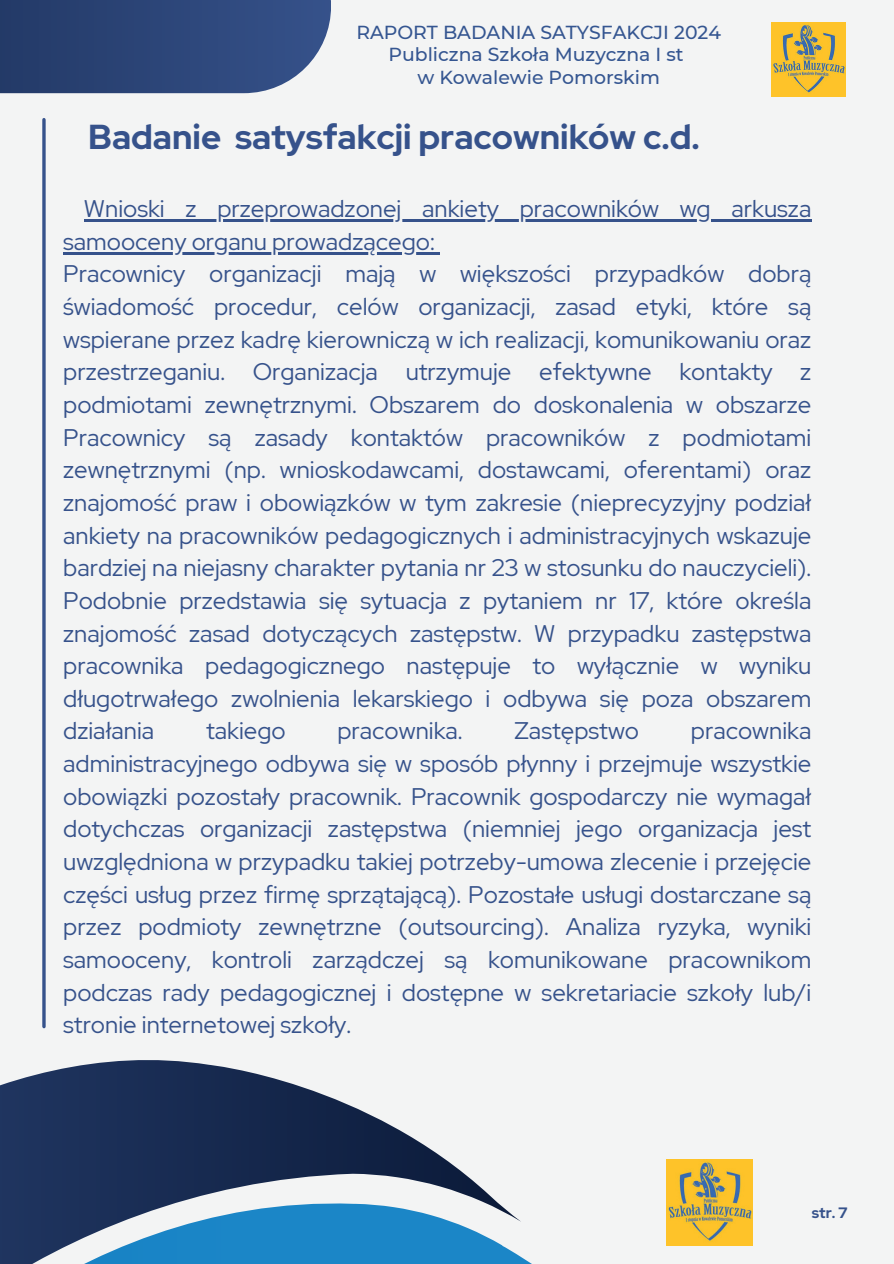
<style>
.page{position:relative;width:894px;height:1264px;background:#fff}
.page>*{position:absolute;margin:0;border:0;box-sizing:border-box;transform-origin:0 0}
.t1{font:700 34.5px "Red Hat Display";color:#36528b}
.t2{font:24px/32.7px "Red Hat Display";color:#36528b}
.t3{font:500 18.75px/22.5px "Montserrat";color:#355691;text-align:center}
.t4{font:700 15px "Red Hat Display";color:#36528b}
</style>
<div class="page">
<div style="left:0;top:0;width:893px;height:1263px;background:#f3f4f4"></div>
<svg style="left:0;top:1060px;width:521px;height:203px"></svg>
<svg style="left:0;top:0;width:330px;height:93px;background:#354d7e"></svg>
<svg style="left:42px;top:120px;width:4px;height:906px;background:#536a9b"></svg>
<img style="left:771px;top:22px;width:74px;height:74px">
<img style="left:666px;top:1159px;width:86px;height:86px">
<hr style="left:84px;top:219px;width:727px;height:3px;background:#36528b">
<hr style="left:63px;top:252px;width:371px;height:2px;background:#36528b">
<svg style="left:434px;top:252px;width:6px;height:2px"></svg>
<h1 class="t3" style="left:356px;top:21px;width:366px">RAPORT BADANIA SATYSFAKCJI 2024<br>Publiczna Szkoła Muzyczna I st<br>w Kowalewie Pomorskim</h1>
<h2 class="t1" style="left:88px;top:114px;width:613px">Badanie satysfakcji pracowników c.d.</h2>
<p class="t2" style="left:63px;top:192px;width:749px;text-indent:21px">Wnioski z przeprowadzonej ankiety pracowników wg arkusza samooceny organu prowadzącego:<br>Pracownicy organizacji mają w większości przypadków dobrą świadomość procedur, celów organizacji, zasad etyki, które są wspierane przez kadrę kierowniczą w ich realizacji, komunikowaniu oraz przestrzeganiu. Organizacja utrzymuje efektywne kontakty z podmiotami zewnętrznymi. Obszarem do doskonalenia w obszarze Pracownicy są zasady kontaktów pracowników z podmiotami zewnętrznymi (np. wnioskodawcami, dostawcami, oferentami) oraz znajomość praw i obowiązków w tym zakresie (nieprecyzyjny podział ankiety na pracowników pedagogicznych i administracyjnych wskazuje bardziej na niejasny charakter pytania nr 23 w stosunku do nauczycieli).<br>Podobnie przedstawia się sytuacja z pytaniem nr 17, które określa znajomość zasad dotyczących zastępstw. W przypadku zastępstwa pracownika pedagogicznego następuje to wyłącznie w wyniku długotrwałego zwolnienia lekarskiego i odbywa się poza obszarem działania</p>
<p class="t2" style="left:63px;top:714px;width:749px;text-align:justify;text-indent:627px">pracownika administracyjnego odbywa się w sposób płynny i przejmuje wszystkie obowiązki pozostały pracownik. Pracownik gospodarczy nie wymagał dotychczas organizacji zastępstwa (niemniej jego organizacja jest uwzględniona w przypadku takiej potrzeby-umowa zlecenie i przejęcie części usług przez firmę sprzątającą). Pozostałe usługi dostarczane są przez podmioty zewnętrzne (outsourcing). Analiza ryzyka, wyniki samooceny, kontroli zarządczej są komunikowane pracownikom podczas rady pedagogicznej i dostępne w sekretariacie szkoły lub/i stronie internetowej szkoły.</p>
<p class="t2" style="left:206px;top:714px;width:81px">takiego</p>
<p class="t2" style="left:337px;top:714px;width:127px">pracownika.</p>
<p class="t2" style="left:514px;top:714px;width:126px">Zastępstwo</p>
<p class="t4" style="left:811px;top:1202px;width:37px">str. 7</p>
</div>
